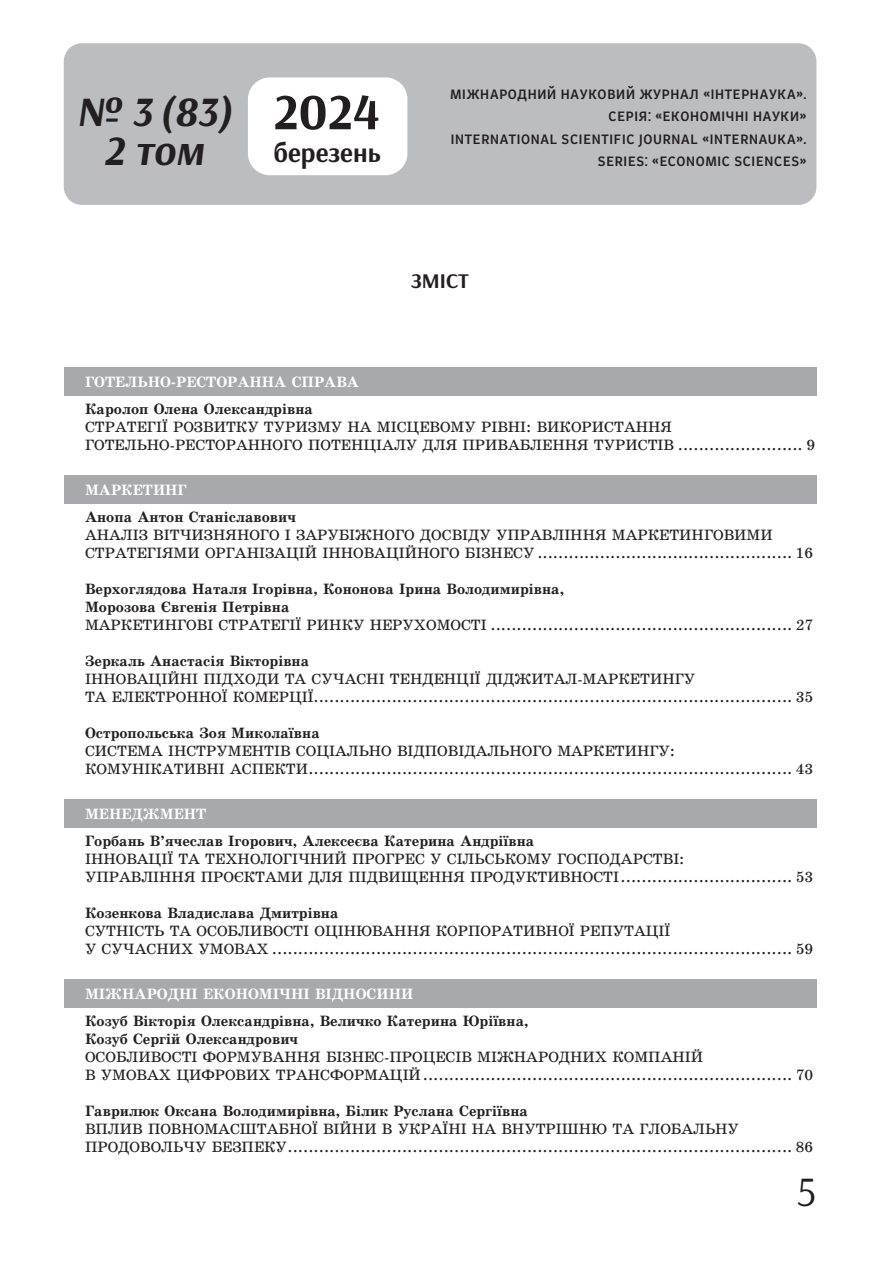
<style>
.page{position:relative;width:893px;height:1263px;background:#fff}
.page>*{position:absolute;margin:0;border:0;box-sizing:border-box;transform-origin:0 0}
.t1{font:700 51px "Arsenal";color:#231f20}
.t2{font:italic 700 42px/39px "Arsenal";color:#231f20;text-align:center}
.t3{font:42px "Arsenal";color:#231f20}
.t4{font:700 27px "Arsenal";color:#231f20}
.t5{font:700 21px "Arsenal";color:#231f20}
.t6{font:15px/18px "Ukrainian School";color:#231f20}
.Содержание_Автор{font:700 15px "Ukrainian School";color:#231f20}
.t7{font:500 15px/22.2px "Certa Sans";letter-spacing:.005em;color:#231f20;text-align:right}
.Содержание_Раздел_Плашка{font:700 15px "Ukrainian School";color:#fff}
</style>
<div class="page">
<div style="left:64px;top:43px;width:752px;height:162px;background:#bcbdc0;border-radius:18px"></div>
<div style="left:248px;top:77px;width:159px;height:98px;background:#fff;border-radius:22px"></div>
<div style="left:64px;top:368px;width:752px;height:28px;background:#a8a9ad"></div>
<div style="left:64px;top:800px;width:752px;height:28px;background:#a8a9ad"></div>
<div style="left:64px;top:980px;width:752px;height:28px;background:#a8a9ad"></div>
<div style="left:64px;top:476px;width:752px;height:28px;background:#a8a9ad"></div>
<h2 class="t2" style="left:75px;top:93px;width:159px">№ 3 (83)<br>2 том</h2>
<h1 class="t1" style="left:274px;top:81px;width:108px">2024</h1>
<h3 class="t4" style="left:274px;top:136px;width:108px">березень</h3>
<p class="t7" style="left:450px;top:83px;width:358px">МІЖНАРОДНИЙ НАУКОВИЙ ЖУРНАЛ «ІНТЕРНАУКА».<br>СЕРІЯ: «ЕКОНОМІЧНІ НАУКИ»<br>INTERNATIONAL SCIENTIFIC JOURNAL «INTERNAUKA».<br>SERIES: «ECONOMIC SCIENCES»</p>
<p class="Содержание_Раздел_Плашка" style="left:85px;top:374px;width:275px">ГОТЕЛЬНО-РЕСТОРАННА СПРАВА</p>
<p class="t5" style="left:411px;top:268px;width:59px">ЗМІСТ</p>
<p class="Содержание_Автор" style="left:85px;top:401px;width:229px">Каролоп Олена Олександрівна</p>
<p class="t6" style="left:85px;top:418px;width:731px">СТРАТЕГІЇ РОЗВИТКУ ТУРИЗМУ НА МІСЦЕВОМУ РІВНІ: ВИКОРИСТАННЯ<br>ГОТЕЛЬНО-РЕСТОРАННОГО ПОТЕНЦІАЛУ ДЛЯ ПРИВАБЛЕННЯ ТУРИСТІВ ........................ 9</p>
<p class="Содержание_Раздел_Плашка" style="left:85px;top:482px;width:103px">МАРКЕТИНГ</p>
<p class="Содержание_Автор" style="left:85px;top:509px;width:213px">Анопа Антон Станіславович</p>
<p class="t6" style="left:85px;top:526px;width:730px">АНАЛІЗ ВІТЧИЗНЯНОГО І ЗАРУБІЖНОГО ДОСВІДУ УПРАВЛІННЯ МАРКЕТИНГОВИМИ<br>СТРАТЕГІЯМИ ОРГАНІЗАЦІЙ ІННОВАЦІЙНОГО БІЗНЕСУ ................................................. 16</p>
<p class="Содержание_Автор" style="left:85px;top:581px;width:480px">Верхоглядова Наталя Ігорівна, Кононова Ірина Володимирівна,</p>
<p class="Содержание_Автор" style="left:85px;top:599px;width:206px">Морозова Євгенія Петрівна</p>
<p class="t6" style="left:85px;top:616px;width:730px">МАРКЕТИНГОВІ СТРАТЕГІЇ РИНКУ НЕРУХОМОСТІ .......................................................... 27</p>
<p class="Содержание_Автор" style="left:85px;top:653px;width:226px">Зеркаль Анастасія Вікторівна</p>
<p class="t6" style="left:85px;top:670px;width:730px">ІННОВАЦІЙНІ ПІДХОДИ ТА СУЧАСНІ ТЕНДЕНЦІЇ ДІДЖИТАЛ-МАРКЕТИНГУ<br>ТА ЕЛЕКТРОННОЇ КОМЕРЦІЇ............................................................................................ 35</p>
<p class="Содержание_Автор" style="left:85px;top:725px;width:236px">Остропольська Зоя Миколаївна</p>
<p class="t6" style="left:85px;top:742px;width:730px">СИСТЕМА ІНСТРУМЕНТІВ СОЦІАЛЬНО ВІДПОВІДАЛЬНОГО МАРКЕТИНГУ:<br>КОМУНІКАТИВНІ АСПЕКТИ............................................................................................. 43</p>
<p class="Содержание_Раздел_Плашка" style="left:85px;top:806px;width:123px">МЕНЕДЖМЕНТ</p>
<p class="Содержание_Автор" style="left:85px;top:833px;width:451px">Горбань В’ячеслав Ігорович, Алексеєва Катерина Андріївна</p>
<p class="t6" style="left:85px;top:850px;width:730px">ІННОВАЦІЇ ТА ТЕХНОЛОГІЧНИЙ ПРОГРЕС У СІЛЬСЬКОМУ ГОСПОДАРСТВІ:<br>УПРАВЛІННЯ ПРОЄКТАМИ ДЛЯ ПІДВИЩЕННЯ ПРОДУКТИВНОСТІ................................. 53</p>
<p class="Содержание_Автор" style="left:85px;top:905px;width:255px">Козенкова Владислава Дмитрівна</p>
<p class="t6" style="left:85px;top:922px;width:730px">СУТНІСТЬ ТА ОСОБЛИВОСТІ ОЦІНЮВАННЯ КОРПОРАТИВНОЇ РЕПУТАЦІЇ<br>У СУЧАСНИХ УМОВАХ .................................................................................................... 59</p>
<p class="Содержание_Раздел_Плашка" style="left:85px;top:986px;width:330px">МІЖНАРОДНІ ЕКОНОМІЧНІ ВІДНОСИНИ</p>
<p class="Содержание_Автор" style="left:85px;top:1013px;width:445px">Козуб Вікторія Олександрівна, Величко Катерина Юріївна,</p>
<p class="Содержание_Автор" style="left:85px;top:1031px;width:215px">Козуб Сергій Олександрович</p>
<p class="t6" style="left:85px;top:1048px;width:730px">ОСОБЛИВОСТІ ФОРМУВАННЯ БІЗНЕС-ПРОЦЕСІВ МІЖНАРОДНИХ КОМПАНІЙ<br>В УМОВАХ ЦИФРОВИХ ТРАНСФОРМАЦІЙ....................................................................... 70</p>
<p class="Содержание_Автор" style="left:85px;top:1103px;width:445px">Гаврилюк Оксана Володимирівна, Білик Руслана Сергіївна</p>
<p class="t6" style="left:85px;top:1120px;width:730px">ВПЛИВ ПОВНОМАСШТАБНОЇ ВІЙНИ В УКРАЇНІ НА ВНУТРІШНЮ ТА ГЛОБАЛЬНУ<br>ПРОДОВОЛЬЧУ БЕЗПЕКУ................................................................................................. 86</p>
<h2 class="t3" style="left:797px;top:1166px;width:21px">5</h2>
</div>
